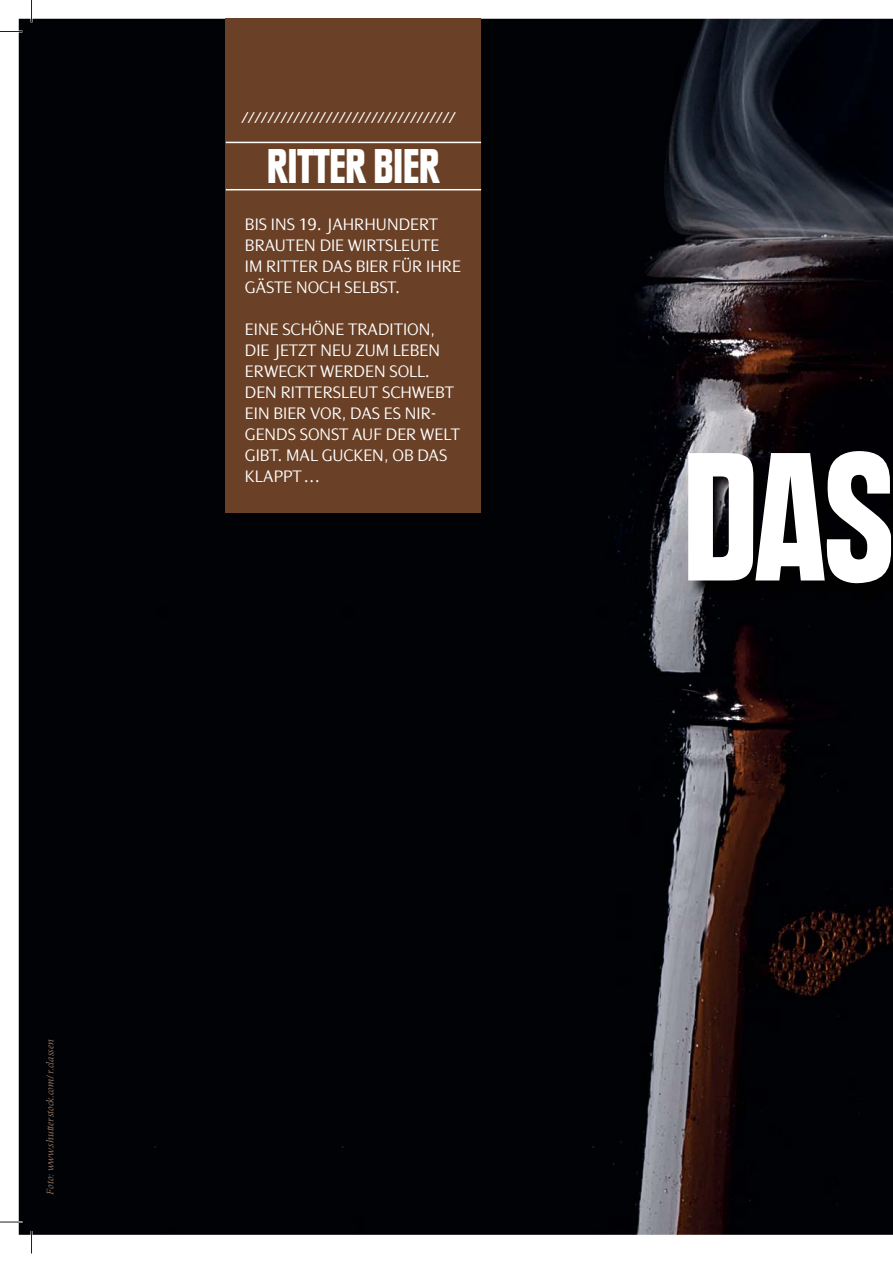
<style>
.page{position:relative;width:893px;height:1263px;background:#fff}
.page>*{position:absolute;margin:0;border:0;box-sizing:border-box;transform-origin:0 0}
.t1{font:900 condensed 180px "Plak";color:#fff}
.t2{font:900 condensed 48px "Plak";color:#fff}
.t3{font:300 18px/21px "Dialog";color:#fff}
.t4{font:15px "Dialog";color:#fff}
.t5{font:italic 10.5px "Meridien";color:#a27f69}
</style>
<div class="page">
<img style="left:19px;top:19px;width:873px;height:1216px">
<div style="left:226px;top:19px;width:255px;height:494px;background:#6a4127"></div>
<hr style="left:226px;top:142px;width:255px;height:1px;background:#fff">
<hr style="left:226px;top:189px;width:255px;height:1px;background:#fff">
<img style="left:688px;top:452px;width:204px;height:149px">
<hr style="left:0;top:1221px;width:22px;height:2px;background:#fff">
<svg style="left:0;top:31px;width:22px;height:1px"></svg>
<svg style="left:0;top:1222px;width:22px;height:1px"></svg>
<svg style="left:31px;top:0;width:1px;height:22px"></svg>
<svg style="left:31px;top:1231px;width:1px;height:23px"></svg>
<p class="t4" style="left:242px;top:112px;width:215px">/////////////////////////////////</p>
<h2 class="t2" style="left:267px;top:149px;width:174px">RITTER BIER</h2>
<p class="t3" style="left:245px;top:215px;width:217px">BIS INS 19. JAHRHUNDERT<br>BRAUTEN DIE WIRTSLEUTE<br>IM RITTER DAS BIER FÜR IHRE<br>GÄSTE NOCH SELBST.</p>
<p class="t3" style="left:245px;top:320px;width:216px">EINE SCHÖNE TRADITION,<br>DIE JETZT NEU ZUM LEBEN<br>ERWECKT WERDEN SOLL.<br>DEN RITTERSLEUT SCHWEBT<br>EIN BIER VOR, DAS ES NIR-<br>GENDS SONST AUF DER WELT<br>GIBT. MAL GUCKEN, OB DAS<br>KLAPPT …</p>
<p class="t5" style="left:46px;top:1195px;width:157px;rotate:-90deg">Foto: www.shutterstock.com/ r.classen</p>
<h1 class="t1" style="left:683px;top:453px;width:211px">DAS</h1>
</div>
